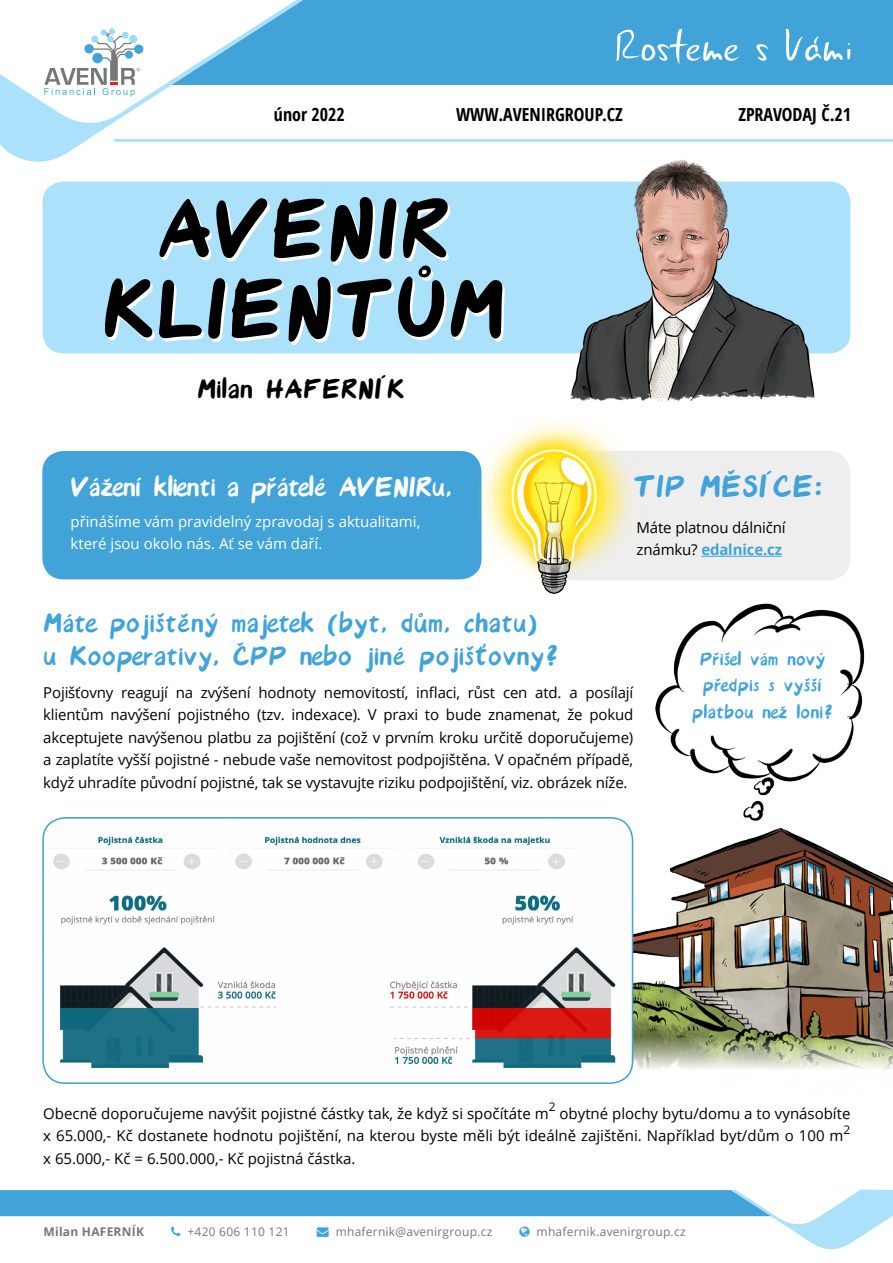
<style>
.page{position:relative;width:893px;height:1263px;background:#fff}
.page>*{position:absolute;margin:0;border:0;box-sizing:border-box;transform-origin:0 0}
.t1{font:108.6px/79.9px "Avenir Font";color:#000;text-align:center}
.t2{font:40.35px "Avenir Font";color:#41a3d8}
.t3{font:36px/33px "Avenir Font";color:#41a3d8}
.t4{font:36px "Avenir Font";letter-spacing:-.02em;color:#fff}
.t5{font:36px "Avenir Font";color:#000}
.t6{font:24.6px/26.5px "Avenir Font";color:#41a3d8;text-align:center}
.t7{font:700 condensed 18px "Open Sans";color:#000}
.t8{font:15px/22.5px "Open Sans";color:#000}
.t9{font:15px/22.5px "Open Sans";color:#fff}
.t10{font:12px "Open Sans";letter-spacing:.02em;color:#757779}
.t11{font:700 12px "Open Sans";letter-spacing:.02em;color:#757779}
.t12{font:12px "Open Sans";color:#000}
.s1{font-weight:700;color:#41a3d8}
.s2{color:#40a4da}
</style>
<div class="page">
<div style="left:22px;top:0;width:871px;height:85px;background:#41a3d8"></div>
<svg style="left:0;top:0;width:328px;height:162px"></svg>
<svg style="left:617px;top:29px;width:123px;height:35px"></svg>
<svg style="left:756px;top:44px;width:13px;height:17px"></svg>
<svg style="left:786px;top:29px;width:64px;height:32px"></svg>
<svg style="left:0;top:0;width:302px;height:129px"></svg>
<hr style="left:115px;top:139px;width:778px;height:3px;background:#abe1fa">
<div style="left:43px;top:182px;width:807px;height:171px;background:#abe1fa;border-radius:21px"></div>
<img style="left:616px;top:817px;width:277px;height:267px">
<div style="left:42px;top:451px;width:440px;height:128px;background:#41a3d8;border-radius:21px"></div>
<div style="left:553px;top:451px;width:297px;height:129px;background:#eeeeef;border-radius:23px"></div>
<hr style="left:701px;top:556px;width:81px;height:1px;background:#41a3d8">
<img style="left:452px;top:421px;width:181px;height:173px">
<img style="left:43px;top:818px;width:589px;height:260px">
<div style="left:42px;top:817px;width:591px;height:267px;border:2px solid #41a3d8;border-radius:22px"></div>
<img style="left:644px;top:579px;width:241px;height:247px">
<img style="left:557px;top:160px;width:265px;height:242px">
<svg style="left:0;top:1189px;width:893px;height:61px"></svg>
<p class="t7" style="left:274px;top:101px;width:72px">únor 2022</p>
<p class="t7" style="left:456px;top:101px;width:168px">WWW.AVENIRGROUP.CZ</p>
<p class="t7" style="left:738px;top:101px;width:114px">ZPRAVODAJ Č.21</p>
<h1 class="t1" style="left:102px;top:192px;width:405px">AVENIR<br>KLIENTŮM</h1>
<h3 class="t5" style="left:197px;top:374px;width:209px">Milan HAFERNÍK</h3>
<h2 class="t2" style="left:633px;top:469px;width:192px">TIP MĚSÍCE:</h2>
<h3 class="t4" style="left:71px;top:472px;width:383px">Vážení klienti a přátelé AVENIRu,</h3>
<p class="t9" style="left:71px;top:509px;width:351px">přinášíme vám pravidelný zpravodaj s aktualitami, které jsou okolo nás. Ať se vám daří.</p>
<p class="t8" style="left:637px;top:516px;width:150px">Máte platnou dálniční známku? <span class="s1">edalnice.cz</span></p>
<h3 class="t3" style="left:43px;top:607px;width:517px">Máte pojištěný majetek (byt, dům, chatu) u Kooperativy, ČPP nebo jiné pojišťovny?</h3>
<p class="t8" style="left:43px;top:681px;width:592px;text-align:justify">Pojišťovny reagují na zvýšení hodnoty nemovitostí, inflaci, růst cen atd. a posílají klientům navýšení pojistného (tzv. indexace). V praxi to bude znamenat, že pokud akceptujete navýšenou platbu za pojištění (což v prvním kroku určitě doporučujeme) a zaplatíte vyšší pojistné - nebude vaše nemovitost podpojištěna. V opačném případě, když uhradíte původní pojistné, tak se vystavujte riziku podpojištění, viz. obrázek níže.</p>
<h3 class="t6" style="left:692px;top:646px;width:143px">Přišel vám nový předpis s vyšší platbou než loni?</h3>
<p class="t12" style="left:549px;top:1099px;width:8px">2</p>
<p class="t8" style="left:43px;top:1102px;width:507px">Obecně doporučujeme navýšit pojistné částky tak, že když si spočítáte m</p>
<p class="t8" style="left:43px;top:1102px;width:809px;text-indent:516px">obytné plochy bytu/domu a to vynásobíte x 65.000,- Kč dostanete hodnotu pojištění, na kterou byste měli být ideálně zajištěni. Například byt/dům o 100 m</p>
<p class="t12" style="left:844px;top:1121px;width:8px">2</p>
<p class="t8" style="left:43px;top:1147px;width:314px">x 65.000,- Kč = 6.500.000,- Kč pojistná částka.</p>
<p class="t11" style="left:44px;top:1223px;width:102px">Milan HAFERNÍK</p>
<p class="t10" style="left:187px;top:1223px;width:104px">+420 606 110 121</p>
<p class="t10" style="left:317px;top:1223px;width:177px"><span class="s2">→</span> mhafernik@avenirgroup.cz</p>
<p class="t10" style="left:537px;top:1223px;width:150px">mhafernik.avenirgroup.cz</p>
</div>
